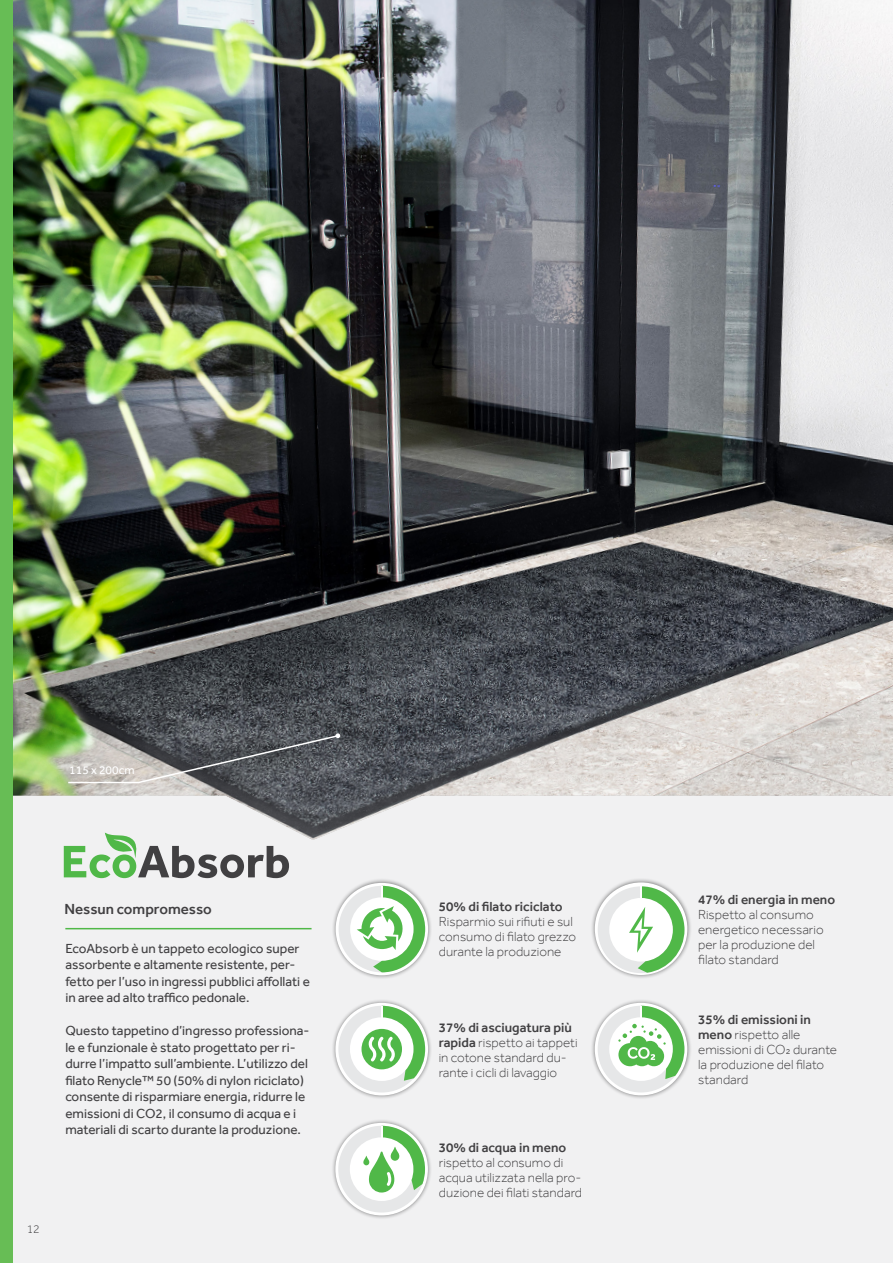
<style>
.page{position:relative;width:893px;height:1263px;background:#fff}
.page>*{position:absolute;margin:0;border:0;box-sizing:border-box;transform-origin:0 0}
.t1{font:500 15px "Effra";color:#414042}
.t2{font:13.5px/16.5px "Effra";color:#414042}
.t3{font:300 13.5px/15px "Effra";color:#414042}
.t4{font:500 13.5px "Effra";color:#414042}
.t5{font:12px "Effra";color:#fff}
.t6{font:300 12px "Effra";color:#414042}
.s1{font-weight:500}
</style>
<div class="page">
<div style="left:13px;top:840px;width:880px;height:423px;background:#f1f1f2"></div>
<img style="left:13px;top:0;width:880px;height:840px">
<div style="left:0;top:0;width:13px;height:1263px;background:#67bd55"></div>
<div style="left:331px;top:878px;width:102px;height:102px;background:#000;opacity:.5"></div>
<div style="left:336px;top:883px;width:92px;height:92px;background:#fff;border-radius:50%"></div>
<svg style="left:339px;top:886px;width:86px;height:86px"></svg>
<div style="left:331px;top:998px;width:102px;height:102px;background:#000;opacity:.5"></div>
<svg style="left:335px;top:1003px;width:93px;height:92px"></svg>
<svg style="left:338px;top:1006px;width:87px;height:86px"></svg>
<div style="left:590px;top:998px;width:102px;height:102px;background:#000;opacity:.5"></div>
<div style="left:595px;top:1003px;width:92px;height:92px;background:#fff;border-radius:50%"></div>
<svg style="left:598px;top:1006px;width:86px;height:86px"></svg>
<div style="left:591px;top:878px;width:101px;height:101px;background:#000;opacity:.5"></div>
<svg style="left:595px;top:882px;width:92px;height:93px"></svg>
<svg style="left:598px;top:886px;width:86px;height:87px"></svg>
<div style="left:331px;top:1118px;width:102px;height:102px;background:#000;opacity:.5"></div>
<div style="left:335px;top:1123px;width:93px;height:92px;background:#fff;border-radius:50%"></div>
<svg style="left:338px;top:1126px;width:87px;height:86px"></svg>
<svg style="left:67px;top:733px;width:273px;height:51px;background:#797b7a"></svg>
<hr style="left:65px;top:928px;width:247px;height:1px;background:#50b848">
<svg style="left:64px;top:832px;width:225px;height:46px"></svg>
<p class="t5" style="left:69px;top:763px;width:67px">115 x 200cm</p>
<p class="t1" style="left:64px;top:900px;width:149px">Nessun compromesso</p>
<p class="t2" style="left:65px;top:940px;width:246px">EcoAbsorb è un tappeto ecologico super assorbente e altamente resistente, per&shy;fetto per l’uso in ingressi pubblici affollati e in aree ad alto traffico pedonale.</p>
<p class="t2" style="left:65px;top:1022px;width:246px">Questo tappetino d’ingresso professiona&shy;le e funzionale è stato progettato per ri&shy;durre l’impatto sull’ambiente. L’utilizzo del filato Renycle™ 50 (50% di nylon riciclato) consente di risparmiare energia, ridurre le emissioni di CO2, il consumo di acqua e i materiali di scarto durante la produzione.</p>
<p class="t6" style="left:27px;top:1222px;width:15px">12</p>
<p class="t4" style="left:439px;top:899px;width:125px">50% di filato riciclato</p>
<p class="t3" style="left:439px;top:914px;width:139px">Risparmio sui rifiuti e sul consumo di filato grezzo durante la produzione</p>
<p class="t4" style="left:698px;top:891px;width:139px">47% di energia in meno</p>
<p class="t3" style="left:698px;top:906px;width:127px">Rispetto al consumo energetico necessario per la produzione del filato standard</p>
<p class="t3" style="left:439px;top:1019px;width:140px"><span class="s1">37% di asciugatura più rapida</span> rispetto ai tappeti in cotone standard du&shy;rante i cicli di lavaggio</p>
<p class="t3" style="left:698px;top:1012px;width:140px"><span class="s1">35% di emissioni in meno</span> rispetto alle emissioni di CO2 durante la produzione del filato standard</p>
<p class="t4" style="left:439px;top:1139px;width:129px">30% di acqua in meno</p>
<p class="t3" style="left:439px;top:1154px;width:145px">rispetto al consumo di acqua utilizzata nella pro&shy;duzione dei filati standard</p>
</div>
